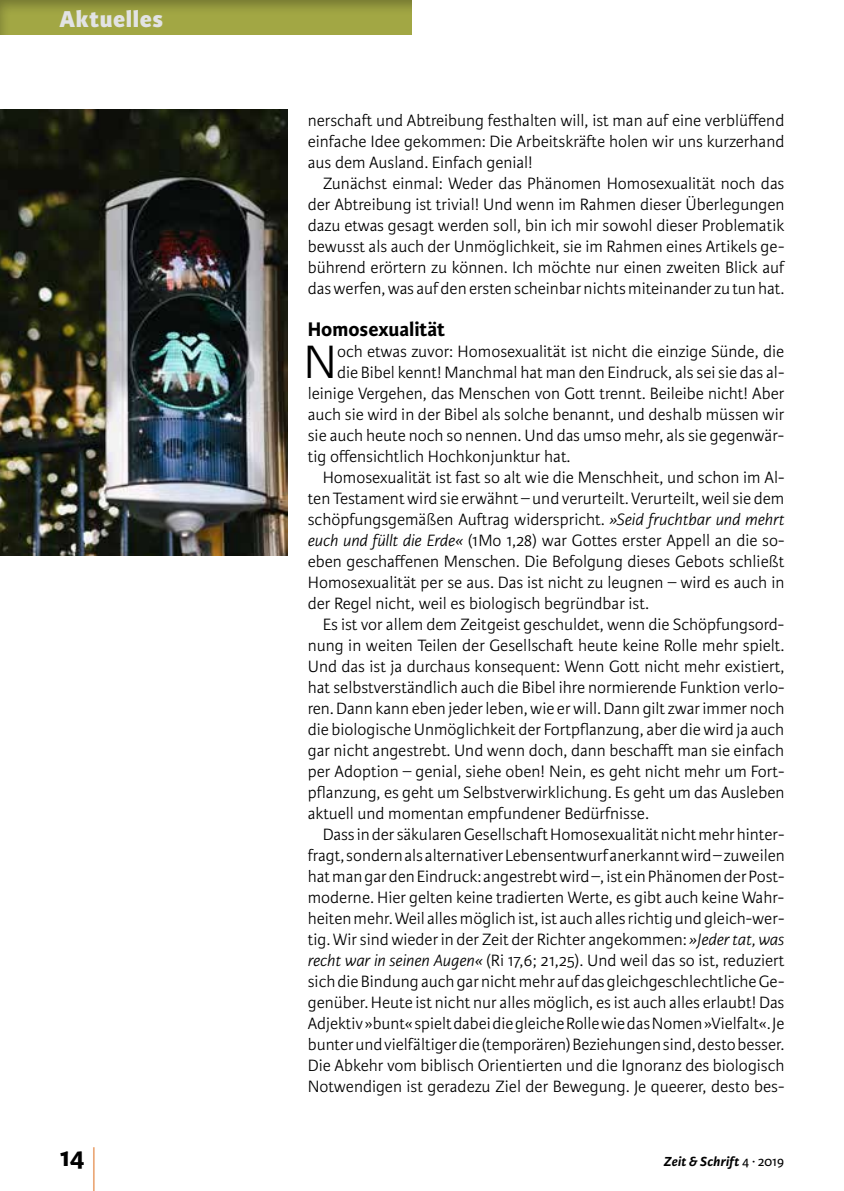
<style>
.page{position:relative;width:844px;height:1191px;background:#fff}
.page>*{position:absolute;margin:0;border:0;box-sizing:border-box;transform-origin:0 0}
.t1{font:300 59.5px "Karmina Sans Basic";color:#df7427;scale:.29 1}
.t2{font:300 49.88px "Karmina Sans Basic";color:#000}
.t3{font:700 28px "Karmina Sans Basic";color:#000}
.t4{font:800 24.5px "Karmina Sans Basic";letter-spacing:.025em;color:#e2e3e4}
.t5{font:700 21px "Karmina Sans Basic";color:#000}
.t6{font:300 17.5px/21px "Karmina Sans Basic";color:#000;text-align:justify}
.t7{font:italic 700 14px "Karmina Sans Basic";letter-spacing:.015em;color:#000}
.s1{font-style:italic}
.s2{font-weight:400;font-style:normal}
</style>
<div class="page">
<div style="left:0;top:0;width:413px;height:35px;background:#000;opacity:.3"></div>
<img style="left:0;top:109px;width:288px;height:447px">
<h3 class="t4" style="left:60px;top:4px;width:105px">Aktuelles</h3>
<p class="t6" style="left:308px;top:110px;width:478px">nerschaft und Abtreibung festhalten will, ist man auf eine verblüffend einfache Idee gekommen: Die Arbeitskräfte holen wir uns kurzerhand aus dem Ausland. Einfach genial!</p>
<p class="t6" style="left:308px;top:173px;width:478px;text-indent:15px">Zunächst einmal: Weder das Phänomen Homosexualität noch das der Abtreibung ist trivial! Und wenn im Rahmen dieser Überlegungen dazu etwas gesagt werden soll, bin ich mir sowohl dieser Problematik bewusst als auch der Unmöglichkeit, sie im Rahmen eines Artikels ge&shy;bührend erörtern zu können. Ich möchte nur einen zweiten Blick auf das werfen, was auf den ersten scheinbar nichts miteinander zu tun hat.</p>
<p class="t5" style="left:308px;top:317px;width:139px">Homosexualität</p>
<h2 class="t2" style="left:303px;top:335px;width:35px">N</h2>
<p class="t6" style="left:337px;top:341px;width:448px">och etwas zuvor: Homosexualität ist nicht die einzige Sünde, die</p>
<p class="t6" style="left:337px;top:362px;width:449px">die Bibel kennt! Manchmal hat man den Eindruck, als sei sie das al-</p>
<p class="t6" style="left:308px;top:383px;width:478px">leinige Vergehen, das Menschen von Gott trennt. Beileibe nicht! Aber</p>
<p class="t6" style="left:308px;top:404px;width:478px">auch sie wird in der Bibel als solche benannt, und deshalb müssen wir</p>
<p class="t6" style="left:308px;top:425px;width:478px">sie auch heute noch so nennen. Und das umso mehr, als sie gegenwär-</p>
<p class="t6" style="left:308px;top:446px;width:264px">tig offensichtlich Hochkonjunktur hat.</p>
<p class="t6" style="left:322px;top:467px;width:463px">Homosexualität ist fast so alt wie die Menschheit, und schon im Al-</p>
<p class="t6" style="left:308px;top:488px;width:478px">ten Testament wird sie erwähnt – und verurteilt. Verurteilt, weil sie dem</p>
<p class="t6" style="left:308px;top:509px;width:478px">schöpfungsgemäßen Auftrag widerspricht. <span class="s1">»Seid fruchtbar und mehrt</span></p>
<p class="t6" style="left:308px;top:530px;width:478px"><span class="s1">euch und füllt die Erde«</span> (1Mo 1,28) war Gottes erster Appell an die so-</p>
<p class="t6" style="left:308px;top:551px;width:478px">eben geschaffenen Menschen. Die Befolgung dieses Gebots schließt</p>
<p class="t6" style="left:308px;top:572px;width:478px">Homosexualität per se aus. Das ist nicht zu leugnen – wird es auch in</p>
<p class="t6" style="left:308px;top:593px;width:342px">der Regel nicht, weil es biologisch begründbar ist.</p>
<p class="t6" style="left:322px;top:614px;width:463px">Es ist vor allem dem Zeitgeist geschuldet, wenn die Schöpfungsord-</p>
<p class="t6" style="left:308px;top:635px;width:478px">nung in weiten Teilen der Gesellschaft heute keine Rolle mehr spielt.</p>
<p class="t6" style="left:308px;top:656px;width:478px">Und das ist ja durchaus konsequent: Wenn Gott nicht mehr existiert,</p>
<p class="t6" style="left:308px;top:677px;width:478px">hat selbstverständlich auch die Bibel ihre normierende Funktion verlo-</p>
<p class="t6" style="left:308px;top:698px;width:478px">ren. Dann kann eben jeder leben, wie er will. Dann gilt zwar immer noch</p>
<p class="t6" style="left:308px;top:719px;width:478px">die biologische Unmöglichkeit der Fortpflanzung, aber die wird ja auch</p>
<p class="t6" style="left:308px;top:740px;width:478px">gar nicht angestrebt. Und wenn doch, dann beschafft man sie einfach</p>
<p class="t6" style="left:308px;top:761px;width:478px">per Adoption – genial, siehe oben! Nein, es geht nicht mehr um Fort-</p>
<p class="t6" style="left:308px;top:782px;width:478px">pflanzung, es geht um Selbstverwirklichung. Es geht um das Ausleben</p>
<p class="t6" style="left:308px;top:803px;width:342px">aktuell und momentan empfundener Bedürfnisse.</p>
<p class="t6" style="left:322px;top:824px;width:463px">Dass in der säkularen Gesellschaft Homosexualität nicht mehr hinter-</p>
<p class="t6" style="left:308px;top:845px;width:478px">fragt, sondern als alternativer Lebensentwurf anerkannt wird – zuweilen</p>
<p class="t6" style="left:308px;top:866px;width:478px">hat man gar den Eindruck: angestrebt wird –, ist ein Phänomen der Post-</p>
<p class="t6" style="left:308px;top:887px;width:478px">moderne. Hier gelten keine tradierten Werte, es gibt auch keine Wahr-</p>
<p class="t6" style="left:308px;top:908px;width:478px">heiten mehr. Weil alles möglich ist, ist auch alles richtig und gleich-wer-</p>
<p class="t6" style="left:308px;top:929px;width:478px">tig. Wir sind wieder in der Zeit der Richter angekommen: <span class="s1">»Jeder tat, was</span></p>
<p class="t6" style="left:308px;top:950px;width:478px"><span class="s1">recht war in seinen Augen«</span> (Ri 17,6; 21,25). Und weil das so ist, reduziert</p>
<p class="t6" style="left:308px;top:971px;width:478px">sich die Bindung auch gar nicht mehr auf das gleichgeschlechtliche Ge-</p>
<p class="t6" style="left:308px;top:992px;width:478px">genüber. Heute ist nicht nur alles möglich, es ist auch alles erlaubt! Das</p>
<p class="t6" style="left:308px;top:1013px;width:478px">Adjektiv »bunt« spielt dabei die gleiche Rolle wie das Nomen »Vielfalt«. Je</p>
<p class="t6" style="left:308px;top:1034px;width:478px">bunter und vielfältiger die (temporären) Beziehungen sind, desto besser.</p>
<p class="t6" style="left:308px;top:1055px;width:478px">Die Abkehr vom biblisch Orientierten und die Ignoranz des biologisch</p>
<p class="t6" style="left:308px;top:1076px;width:478px">Notwendigen ist geradezu Ziel der Bewegung. Je queerer, desto bes-</p>
<h3 class="t3" style="left:60px;top:1141px;width:27px">14</h3>
<h1 class="t1" style="left:92px;top:1140px;width:17px">|</h1>
<p class="t7" style="left:663px;top:1153px;width:122px">Zeit &amp; Schrift <span class="s2">4 ∙ 2019</span></p>
</div>
